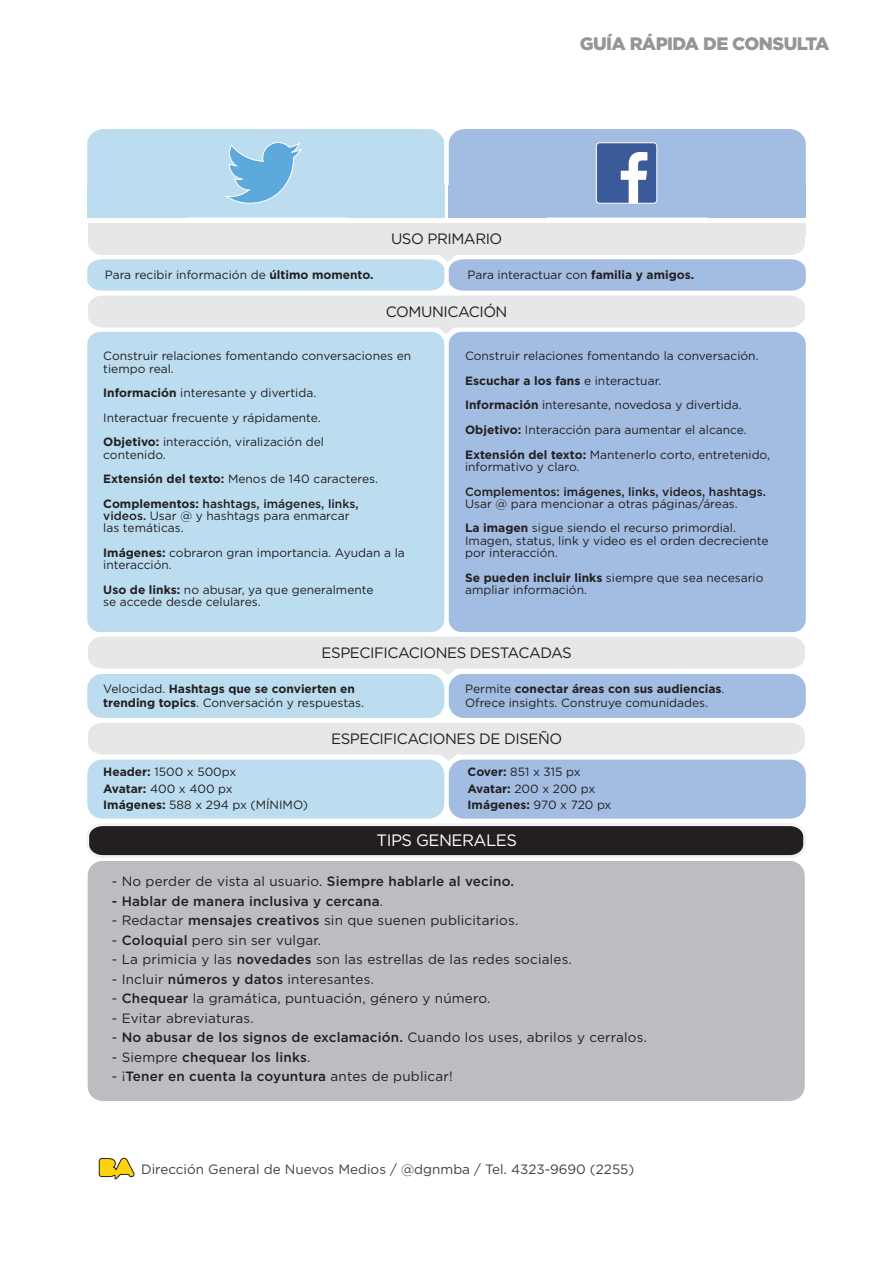
<style>
.page{position:relative;width:893px;height:1263px;background:#fff}
.page>*{position:absolute;margin:0;border:0;box-sizing:border-box;transform-origin:0 0}
.t1{font:900 18px "Gotham";letter-spacing:-.03em;color:#939598}
.t2{font:16.5px "Gotham";letter-spacing:-.03em;color:#fff}
.t3{font:15px "Gotham";letter-spacing:-.03em;color:#231f20}
.t4{font:13.5px "Gotham";letter-spacing:.015em;color:#231f20}
.t5{font:500 13.5px "Gotham";letter-spacing:.015em;color:#231f20}
.t6{font:13.5px "Gotham";color:#414042}
.t7{font:12px/24.6px "Gotham";color:#231f20}
.t8{font:700 12px/13.5px "Gotham";color:#231f20}
.t9{font:500 12px "Gotham";color:#231f20}
.s1{font-weight:700}
.s2{font-weight:500}
.s3{font-weight:400}
</style>
<div class="page">
<div style="left:87px;top:129px;width:357px;height:89px;background:#bcddef;border-radius:16px"></div>
<div style="left:449px;top:129px;width:357px;height:89px;background:#a3bce1;border-radius:16px"></div>
<svg style="left:99px;top:1157px;width:36px;height:23px"></svg>
<div style="left:88px;top:861px;width:717px;height:240px;background:#bcbdc0;border-radius:15px"></div>
<div style="left:449px;top:760px;width:357px;height:59px;background:#a3bce1;border-radius:15px"></div>
<div style="left:87px;top:760px;width:357px;height:59px;background:#bcddef;border-radius:15px"></div>
<div style="left:87px;top:674px;width:357px;height:44px;background:#bcddef;border-radius:15px"></div>
<svg style="left:88px;top:723px;width:717px;height:38px"></svg>
<div style="left:449px;top:332px;width:357px;height:300px;background:#a3bce1;border-radius:13px"></div>
<div style="left:87px;top:332px;width:357px;height:300px;background:#bcddef;border-radius:13px"></div>
<svg style="left:87px;top:223px;width:719px;height:111px"></svg>
<svg style="left:88px;top:636px;width:717px;height:39px"></svg>
<div style="left:449px;top:674px;width:357px;height:44px;background:#a3bce1;border-radius:15px"></div>
<svg style="left:86px;top:823px;width:720px;height:35px"></svg>
<div style="left:596px;top:143px;width:61px;height:60px;background:#3b5a9a;border-radius:3px"></div>
<div style="left:596px;top:142px;width:61px;height:62px;border:1px solid #fff;border-radius:3px"></div>
<svg style="left:621px;top:152px;width:26px;height:51px"></svg>
<svg style="left:225px;top:142px;width:77px;height:62px"></svg>
<div style="left:346px;top:185px;width:98px;height:33px;background:#bcddef"></div>
<div style="left:449px;top:185px;width:98px;height:33px;background:#a3bce1"></div>
<div style="left:87px;top:185px;width:98px;height:33px;background:#bcddef"></div>
<div style="left:707px;top:185px;width:99px;height:33px;background:#a3bce1"></div>
<div style="left:749px;top:223px;width:57px;height:12px;background:#e6e7e9"></div>
<h1 class="t1" style="left:580px;top:31px;width:251px">GUÍA RÁPIDA DE CONSULTA</h1>
<p class="t7" style="left:105px;top:262px;width:270px">Para recibir información de <span class="s1">último momento.</span></p>
<p class="t3" style="left:391px;top:229px;width:113px">USO PRIMARIO</p>
<p class="t7" style="left:468px;top:262px;width:228px">Para interactuar con <span class="s1">familia y amigos.</span></p>
<p class="t3" style="left:386px;top:302px;width:123px">COMUNICACIÓN</p>
<p class="t7" style="left:103px;top:350px;width:310px;line-height:12.3px">Construir relaciones fomentando conversaciones en tiempo real.</p>
<p class="t7" style="left:103px;top:380px;width:222px"><span class="s1">Información</span> interesante y divertida.<br>Interactuar frecuente y rápidamente.<br><span class="s1">Objetivo:</span> interacción, viralización del</p>
<p class="t7" style="left:103px;top:442px;width:276px">contenido.<br><span class="s1">Extensión del texto:</span> Menos de 140 caracteres.<br><span class="s1">Complementos:</span> <span class="s2">hashtags, imágenes, links,</span></p>
<p class="t7" style="left:103px;top:509px;width:248px;line-height:12.3px"><span class="s2">videos.</span> Usar @ y hashtags para enmarcar las temáticas.</p>
<p class="t7" style="left:103px;top:546px;width:303px;line-height:12.3px"><span class="s1">Imágenes:</span> cobraron gran importancia. Ayudan a la interacción.</p>
<p class="t7" style="left:103px;top:583px;width:272px;line-height:12.3px"><span class="s1">Uso de links:</span> no abusar, ya que generalmente se accede desde celulares.</p>
<p class="t7" style="left:465px;top:343px;width:306px">Construir relaciones fomentando la conversación.<br><span class="s1">Escuchar a los fans</span> e interactuar.<br><span class="s1">Información</span> interesante, novedosa y divertida.<br><span class="s1">Objetivo:</span> Interacción para aumentar el alcance.<br><span class="s1">Extensión del texto:</span> Mantenerlo corto, entretenido,</p>
<p class="t7" style="left:465px;top:454px;width:116px">informativo y claro.</p>
<p class="t9" style="left:465px;top:483px;width:302px">Complementos: imágenes, links, videos, hashtags.</p>
<p class="t7" style="left:465px;top:491px;width:274px">Usar @ para mencionar a otras páginas/áreas.<br><span class="s1">La imagen</span> sigue siendo el recurso primordial.</p>
<p class="t7" style="left:465px;top:534px;width:305px;line-height:12.3px">Imagen, status, link y video es el orden decreciente por interacción.</p>
<p class="t7" style="left:465px;top:571px;width:300px;line-height:12.3px"><span class="s1">Se pueden incluir links</span> siempre que sea necesario ampliar información.</p>
<p class="t3" style="left:322px;top:643px;width:252px">ESPECIFICACIONES DESTACADAS</p>
<p class="t7" style="left:465px;top:682px;width:261px;line-height:13.5px">Permite <span class="s1">conectar áreas con sus audiencias</span>.<br>Ofrece insights. Construye comunidades.</p>
<p class="t8" style="left:103px;top:682px;width:262px"><span class="s3">Velocidad.</span> Hashtags que se convierten en trending topics<span class="s3">. Conversación y respuestas.</span></p>
<p class="t3" style="left:331px;top:729px;width:233px">ESPECIFICACIONES DE DISEÑO</p>
<p class="t7" style="left:103px;top:763px;width:206px;line-height:16.5px"><span class="s1">Header:</span> 1500 x 500px<br><span class="s1">Avatar:</span> 400 x 400 px<br><span class="s1">Imágenes:</span> 588 x 294 px (MÍNIMO)</p>
<p class="t7" style="left:468px;top:763px;width:145px;line-height:16.5px"><span class="s1">Cover:</span> 851 x 315 px<br><span class="s1">Avatar:</span> 200 x 200 px<br><span class="s1">Imágenes:</span> 970 x 720 px</p>
<h2 class="t2" style="left:376px;top:830px;width:142px">TIPS GENERALES</h2>
<p class="t4" style="left:112px;top:873px;width:404px">- No perder de vista al usuario. <span class="s2">Siempre hablarle al vecino.</span></p>
<p class="t5" style="left:112px;top:892px;width:273px">- Hablar de manera inclusiva y cercana<span class="s3">.</span></p>
<p class="t4" style="left:112px;top:912px;width:408px">- Redactar <span class="s2">mensajes creativos</span> sin que suenen publicitarios.</p>
<p class="t4" style="left:112px;top:931px;width:211px">- <span class="s2">Coloquial</span> pero sin ser vulgar.</p>
<p class="t4" style="left:112px;top:951px;width:462px">- La primicia y las <span class="s2">novedades</span> son las estrellas de las redes sociales.</p>
<p class="t4" style="left:112px;top:970px;width:264px">- Incluir <span class="s2">números y datos</span> interesantes.</p>
<p class="t4" style="left:112px;top:990px;width:380px">- <span class="s2">Chequear</span> la gramática, puntuación, género y número.</p>
<p class="t4" style="left:112px;top:1009px;width:143px">- Evitar abreviaturas.</p>
<p class="t5" style="left:112px;top:1029px;width:537px"><span class="s3">-</span> No abusar de los signos de exclamación. <span class="s3">Cuando los uses, abrilos y cerralos.</span></p>
<p class="t5" style="left:112px;top:1048px;width:200px"><span class="s3">- Siempre</span> chequear los links<span class="s3">.</span></p>
<p class="t5" style="left:112px;top:1068px;width:342px"><span class="s3">- ¡</span>Tener en cuenta la coyuntura <span class="s3">antes de publicar!</span></p>
<p class="t6" style="left:141px;top:1160px;width:495px">Dirección General de Nuevos Medios / @dgnmba / Tel. 4323-9690 (2255)</p>
</div>
